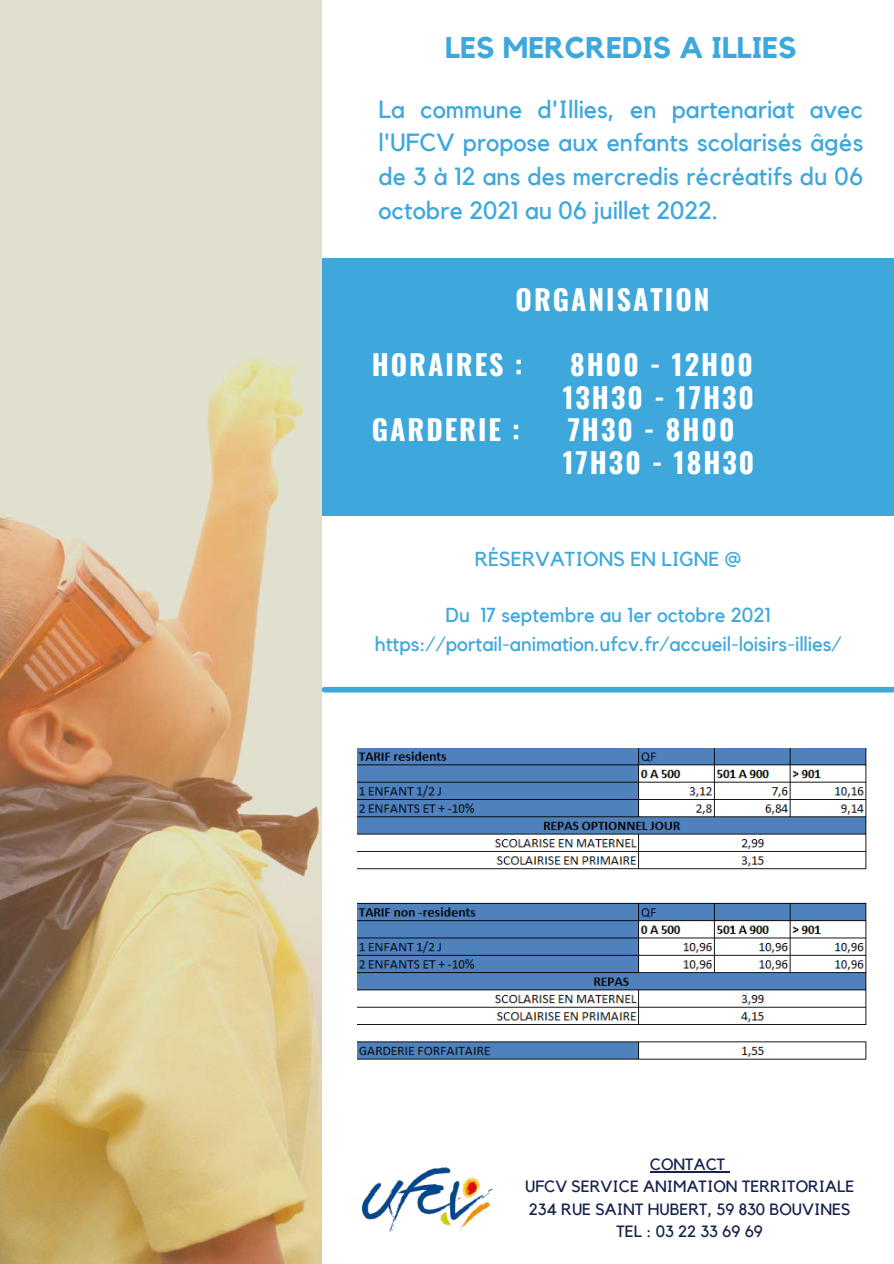
<style>
.page{position:relative;width:894px;height:1264px;background:#fff}
.page>*{position:absolute;margin:0;border:0;box-sizing:border-box;transform-origin:0 0}
.t1{font:700 29.85px "Kollektif";color:#3ea8dd}
.t2{font:700 28.05px/32.7px "Oswald";letter-spacing:.07em;color:#fff}
.t3{font:24.75px/33.8px "Kollektif";color:#3ea8dd;text-align:justify}
.t4{font:20.25px/28.2px "Kollektif";color:#3ea8dd;text-align:center}
.t5{font:16.2px/22.5px "Kollektif";color:#17224d;text-align:center}
</style>
<div class="page">
<div style="left:249px;top:258px;width:644px;height:258px;background:#3ea8dd"></div>
<img style="left:0;top:0;width:321px;height:1263px">
<img style="left:362px;top:1167px;width:130px;height:65px">
<div style="left:324px;top:687px;width:569px;height:5px;background:#3ea8dd"></div>
<img style="left:357px;top:748px;width:510px;height:312px">
<hr style="left:649px;top:1170px;width:76px;height:2px;background:#17224d">
<p class="t1" style="left:445px;top:34px;width:353px">LES MERCREDIS A ILLIES</p>
<p class="t3" style="left:378px;top:93px;width:486px">La commune d'Illies, en partenariat avec l'UFCV propose aux enfants scolarisés âgés de 3 à 12 ans des mercredis récréatifs du 06 octobre 2021 au 06 juillet 2022.</p>
<p class="t2" style="left:515px;top:281px;width:195px">ORGANISATION</p>
<p class="t2" style="left:372px;top:347px;width:152px">HORAIRES :</p>
<p class="t2" style="left:562px;top:347px;width:193px">8H00 - 12H00<br>13H30 - 17H30</p>
<p class="t2" style="left:372px;top:412px;width:150px">GARDERIE :</p>
<p class="t2" style="left:562px;top:412px;width:193px">7H30 - 8H00<br>17H30 - 18H30</p>
<p class="t4" style="left:475px;top:545px;width:268px">RÉSERVATIONS EN LIGNE @</p>
<p class="t4" style="left:374px;top:602px;width:468px">Du 17 septembre au 1er octobre 2021 https://portail-animation.ufcv.fr/accueil-loisirs-illies/</p>
<p class="t5" style="left:525px;top:1153px;width:331px">CONTACT<br>UFCV SERVICE ANIMATION TERRITORIALE<br>234 RUE SAINT HUBERT, 59 830 BOUVINES<br>TEL : 03 22 33 69 69</p>
</div>
